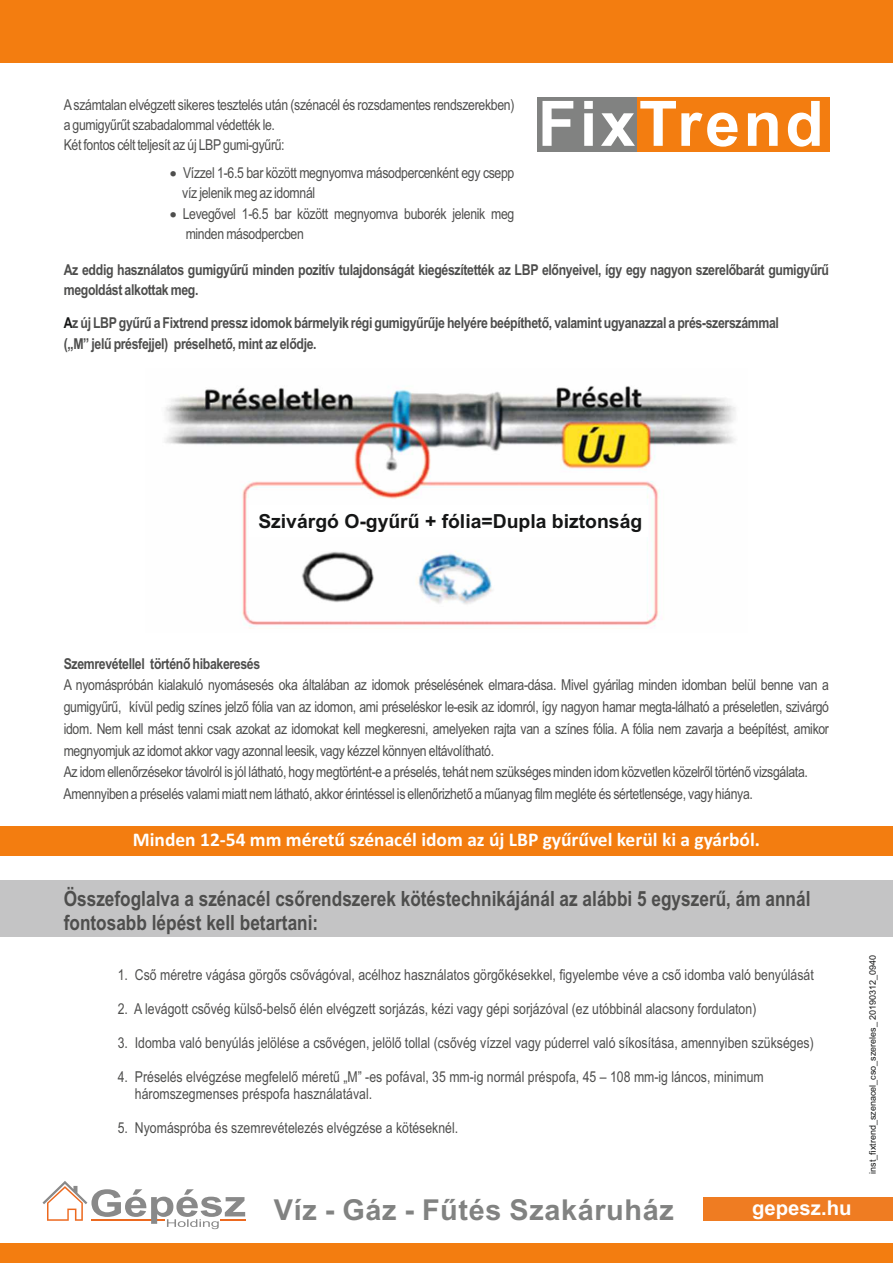
<style>
.page{position:relative;width:893px;height:1263px;background:#fff}
.page>*{position:absolute;margin:0;border:0;box-sizing:border-box;transform-origin:0 0}
.t1{font:700 62.7px "Arial";letter-spacing:.055em;color:#fff}
.t2{font:700 28.8px "Arial";letter-spacing:.02em;color:#818281}
.t3{font:700 21px/24.5px "Arial Narrow";color:#4e4e4d}
.t4{font:700 20.4px "Arial";color:#fff}
.t5{font:700 19.5px "Calibri";color:#fff}
.t6{font:700 19.35px "Arial";color:#151616}
.t7{font:15px/21.8px "Arial Narrow";letter-spacing:-.025em;color:#4e4e4d}
.t8{font:15px "Arial Narrow";color:#4e4e4d}
.t9{font:700 15px/19.8px "Arial Narrow";letter-spacing:-.025em;color:#4e4e4d}
.t10{font:9px "Arial";color:#151616}
.s1{color:#151616}
</style>
<div class="page">
<svg style="left:42px;top:1181px;width:203px;height:48px"></svg>
<div style="left:703px;top:1197px;width:190px;height:23px;background:#ef7c22"></div>
<div style="left:0;top:1244px;width:893px;height:19px;background:#f37d10"></div>
<div style="left:0;top:880px;width:893px;height:57px;background:#c4c4c5"></div>
<img style="left:165px;top:385px;width:571px;height:244px">
<div style="left:0;top:0;width:893px;height:63px;background:#f37d10"></div>
<div style="left:0;top:826px;width:893px;height:29px;background:#f37d10"></div>
<div style="left:637px;top:97px;width:193px;height:54px;background:#f37d10"></div>
<div style="left:537px;top:97px;width:100px;height:54px;background:#818281"></div>
<div style="left:249px;top:506px;width:399px;height:31px;background:#fff"></div>
<p class="t7" style="left:64px;top:97px;width:452px;line-height:19.6px">Aszámtalan elvégzett sikeres tesztelés után (szénacél és rozsdamentes rendszerekben) a gumigyűrűt szabadalommal védették le.<br>Két fontos célt teljesít az új LBPgumi-gyűrű:</p>
<h1 class="t1" style="left:538px;top:100px;width:287px">FixTrend</h1>
<p class="t7" style="left:182px;top:165px;width:334px;line-height:19.8px;text-indent:-12px">• Vízzel 1-6.5 bar között megnyomva másodpercenként egy csepp víz jelenik meg az idomnál</p>
<p class="t7" style="left:186px;top:205px;width:330px;line-height:19.8px;text-indent:-16px">• Levegővel 1-6.5 bar között megnyomva buborék jelenik meg minden másodpercben</p>
<p class="t9" style="left:64px;top:261px;width:767px">Az eddig használatos gumigyűrű minden pozitív tulajdonságát kiegészítették az LBP előnyeivel, így egy nagyon szerelőbarát gumigyűrű megoldást alkottak meg.</p>
<p class="t9" style="left:64px;top:314px;width:717px"><span class="s1">A</span>z új LBPgyűrű a Fixtrend pressz idomok bármelyik régi gumigyűrűje helyére beépíthető, valamint ugyanazzal a prés-szerszámmal</p>
<p class="t9" style="left:64px;top:335px;width:254px">(„M” jelű présfejjel) préselhető, mint az elődje.</p>
<p class="t6" style="left:258px;top:514px;width:385px">Szivárgó O-gyűrű + fólia=Dupla biztonság</p>
<p class="t9" style="left:64px;top:655px;width:198px">Szemrevétellel történő hibakeresés</p>
<p class="t7" style="left:64px;top:676px;width:767px">A nyomáspróbán kialakuló nyomásesés oka általában az idomok préselésének elmara-dása. Mivel gyárilag minden idomban belül benne van a gumigyűrű, kívül pedig színes jelző fólia van az idomon, ami préseléskor le-esik az idomról, így nagyon hamar megta-lálható a préseletlen, szivárgó idom. Nem kell mást tenni csak azokat az idomokat kell megkeresni, amelyeken rajta van a színes fólia. A fólia nem zavarja a beépítést, amikor megnyomjuk az idomot akkor vagy azonnal leesik, vagy kézzel könnyen eltávolítható.<br>Az idom ellenőrzésekor távolról is jól látható, hogy megtörtént-e a préselés, tehát nem szükséges minden idom közvetlen közelről történő vizsgálata.<br>Amennyiben a préselés valami miatt nem látható, akkor érintéssel is ellenőrizhető a műanyag film megléte és sértetlensége, vagy hiánya.</p>
<h3 class="t5" style="left:133px;top:831px;width:629px">Minden 12-54 mm méretű szénacél idom az új LBP gyűrűvel kerül ki a gyárból.</h3>
<h3 class="t3" style="left:64px;top:888px;width:748px">Összefoglalva a szénacél csőrendszerek kötéstechnikájánál az alábbi 5 egyszerű, ám annál fontosabb lépést kell betartani:</h3>
<p class="t8" style="left:118px;top:969px;width:698px">1. Cső méretre vágása görgős csővágóval, acélhoz használatos görgőkésekkel, figyelembe véve a cső idomba való benyúlását</p>
<p class="t8" style="left:118px;top:1003px;width:640px">2. A levágott csővég külső-belső élén elvégzett sorjázás, kézi vagy gépi sorjázóval (ez utóbbinál alacsony fordulaton)</p>
<p class="t8" style="left:118px;top:1037px;width:698px">3. Idomba való benyúlás jelölése a csővégen, jelölő tollal (csővég vízzel vagy púderrel való síkosítása, amennyiben szükséges)</p>
<p class="t8" style="left:118px;top:1071px;width:648px">4. Préselés elvégzése megfelelő méretű „M” -es pofával, 35 mm-ig normál préspofa, 45 – 108 mm-ig láncos, minimum</p>
<p class="t8" style="left:135px;top:1087px;width:239px">háromszegmenses préspofa használatával.</p>
<p class="t8" style="left:118px;top:1121px;width:342px">5. Nyomáspróba és szemrevételezés elvégzése a kötéseknél.</p>
<h2 class="t2" style="left:274px;top:1199px;width:401px">Víz - Gáz - Fűtés Szakáruház</h2>
<h3 class="t4" style="left:752px;top:1200px;width:101px">gepesz.hu</h3>
<p class="t10" style="left:869px;top:1174px;width:220px;rotate:-90deg">inst_fixtrend_szenacel_cso_szereles_ 20190312_0940</p>
</div>
